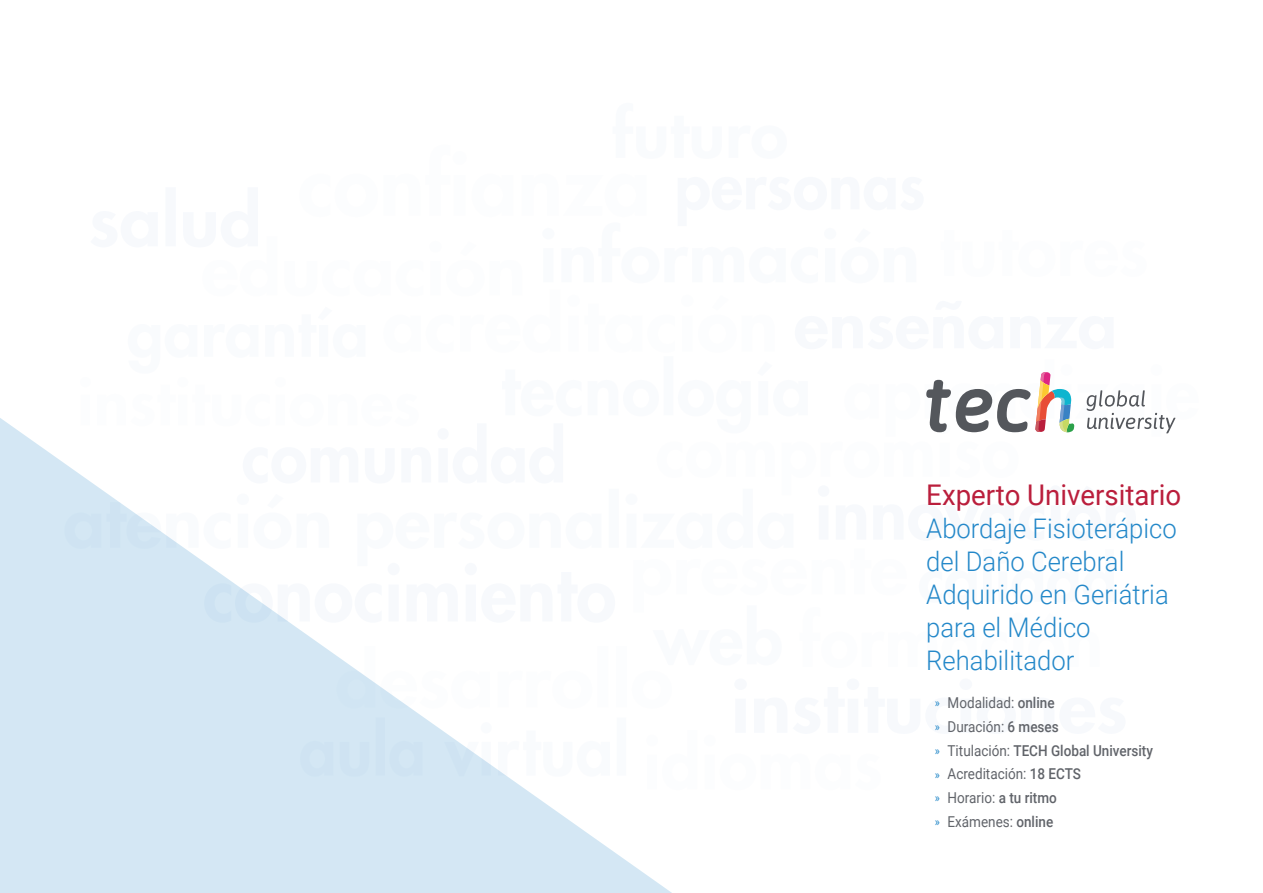
<style>
.page{position:relative;width:1263px;height:893px;background:#fff}
.page>*{position:absolute;margin:0;border:0;box-sizing:border-box;transform-origin:0 0}
.t1{font:28.5px "Roboto";color:#ba1e3c}
.t2{font:300 27px/33px "Roboto";color:#2488c9;scale:.95 1}
.t3{font:15px/23.7px "Roboto";color:#61646a;scale:.9 1}
.s1{font-size:12px;color:#2488c9}
.s2{font-weight:500}
</style>
<div class="page">
<svg style="left:0;top:418px;width:672px;height:475px;background:#d8e9f5"></svg>
<svg style="left:64px;top:372px;width:1112px;height:418px"></svg>
<h1 class="t1" style="left:926px;top:475px;width:256px">Experto Universitario</h1>
<h2 class="t2" style="left:926px;top:511px;width:265px">Abordaje Fisioterápico del Daño Cerebral<br>Adquirido en Geriátria para el Médico<br>Rehabilitador</h2>
<p class="t3" style="left:935px;top:690px;width:244px"><span class="s1">»</span> Modalidad: <span class="s2">online<br></span><span class="s1">»</span> Duración: <span class="s2">6 meses<br></span><span class="s1">»</span> Titulación: <span class="s2">TECH Global University </span><span class="s1">»</span> Acreditación: <span class="s2">18 ECTS<br></span><span class="s1">»</span> Horario: <span class="s2">a tu ritmo<br></span><span class="s1">»</span> Exámenes: <span class="s2">online</span></p>
</div>
